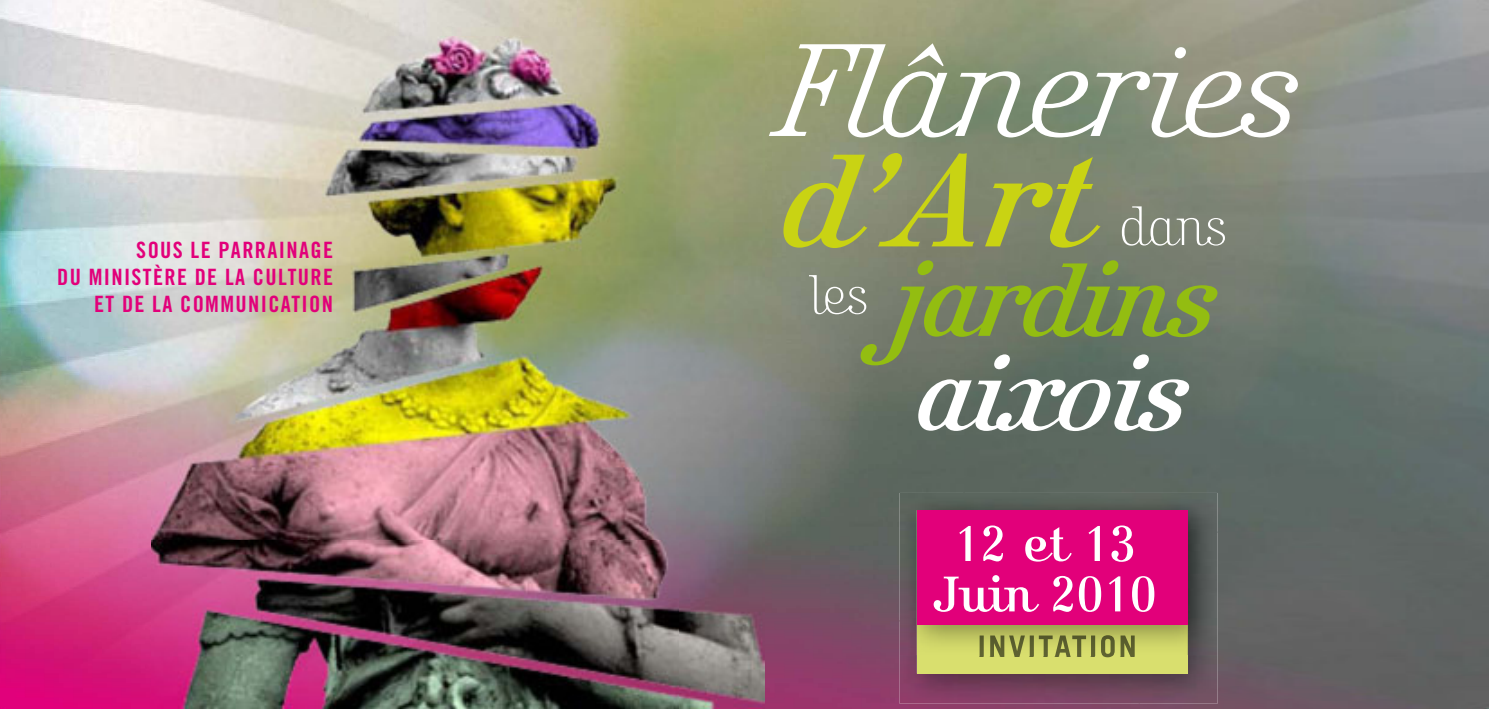
<style>
.page{position:relative;width:1489px;height:709px;background:#fff}
.page>*{position:absolute;margin:0;border:0;box-sizing:border-box;transform-origin:0 0}
.t1{font:137.5px "Kursivschrift Lieg Har";letter-spacing:-.01em;color:#fff}
.t2{font:137.5px "Kursivschrift Liegend";color:#c9d313}
.t3{font:108.5px "Kursivschrift Liegend";letter-spacing:-.03em;color:#93bd11}
.t4{font:108.5px "Kursivschrift Liegend";letter-spacing:-.03em;color:#fff}
.t5{font:57.75px "Kursivschrift Steh Har";letter-spacing:-.01em;color:#fff}
.t6{font:52px/50.5px "Kursivschrift Stehend";letter-spacing:-.01em;color:#fff;text-align:center}
.t7{font:22.5px/27px "Trade Gothic Bold Cond Twenty";letter-spacing:.06em;color:#e2007a;text-align:right}
</style>
<div class="page">
<img style="left:1488px;top:0;width:1px;height:709px">
<img style="left:964px;top:0;width:524px;height:531px">
<img style="left:1139px;top:531px;width:349px;height:178px">
<img style="left:0;top:621px;width:1139px;height:88px">
<img style="left:701px;top:0;width:263px;height:621px">
<img style="left:0;top:0;width:701px;height:87px">
<img style="left:0;top:87px;width:151px;height:534px">
<img style="left:151px;top:37px;width:613px;height:672px">
<img style="left:899px;top:655px;width:318px;height:48px">
<div style="left:916px;top:510px;width:271px;height:163px;background:#d9df6e"></div>
<img style="left:899px;top:493px;width:318px;height:162px">
<img style="left:916px;top:624px;width:271px;height:31px">
<div style="left:916px;top:510px;width:271px;height:114px;background:#e2007a"></div>
<img style="left:979px;top:635px;width:155px;height:20px">
<p class="t7" style="left:57px;top:236px;width:277px">SOUS LE PARRAINAGE<br>DU MINISTÈRE DE LA CULTURE<br>ET DE LA COMMUNICATION</p>
<h1 class="t1" style="left:781px;top:14px;width:525px">Flâneries</h1>
<h1 class="t2" style="left:781px;top:121px;width:311px">d’Art</h1>
<h2 class="t3" style="left:892px;top:237px;width:326px">jardins</h2>
<h3 class="t5" style="left:1119px;top:192px;width:109px">dans</h3>
<h3 class="t5" style="left:808px;top:261px;width:62px">les</h3>
<h2 class="t4" style="left:916px;top:331px;width:273px">aixois</h2>
<h3 class="t6" style="left:932px;top:519px;width:225px">12 et 13<br>Juin 2010</h3>
</div>
